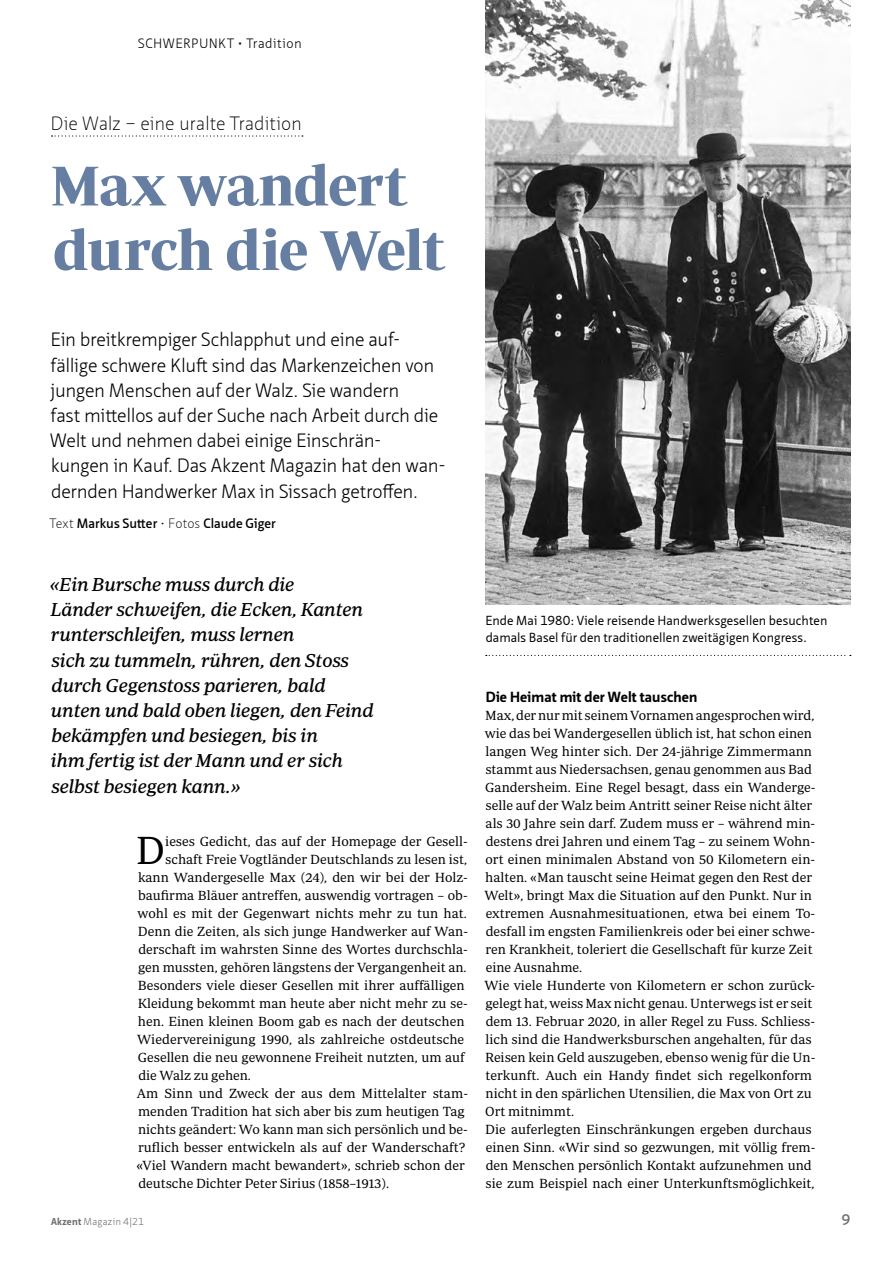
<style>
.page{position:relative;width:893px;height:1263px;background:#fff}
.page>*{position:absolute;margin:0;border:0;box-sizing:border-box;transform-origin:0 0}
.t1{font:700 57px/64.5px "Periodico Display";letter-spacing:-.015em;color:#667ea1}
.t2{font:39.9px "Periodico Text Lg";color:#000}
.t3{font:italic 19.05px/25.2px "Periodico Text";letter-spacing:-.005em;color:#000}
.t4{font:300 18.75px/25.2px "Neue Sans Pro";letter-spacing:-.015em;color:#000}
.t5{font:100 18.75px "Neue Sans Pro";letter-spacing:-.01em;color:#000}
.t6{font:600 15px "Neue Sans Pro";color:#6f7070}
.t7{font:700 14.25px "Neue Sans Pro";letter-spacing:.01em;color:#000}
.t8{font:13.5px/18px "Periodico Text Lg";color:#000}
.t9{font:600 13.2px "Neue Sans Pro";letter-spacing:.005em;color:#000}
.t10{font:300 13.2px "Neue Sans Pro";letter-spacing:.03em;color:#000}
.t11{font:12.75px/17.2px "Neue Sans Pro";letter-spacing:.005em;color:#000}
.t12{font:300 9.75px "Neue Sans Pro";letter-spacing:.02em;color:#6f7070}
.s1{font-weight:100}
.s2{font-weight:700}
</style>
<div class="page">
<svg style="left:52px;top:135px;width:251px;height:2px"></svg>
<img style="left:485px;top:0;width:365px;height:604px">
<svg style="left:486px;top:655px;width:365px;height:1px"></svg>
<p class="t10" style="left:138px;top:35px;width:165px">SCHWERPUNKT • Tradition</p>
<h3 class="t5" style="left:50px;top:111px;width:253px">Die Walz – eine uralte Tradition</h3>
<h1 class="t1" style="left:51px;top:152px;width:397px">Max wandert durch die Welt</h1>
<p class="t4" style="left:50px;top:327px;width:398px">Ein breitkrempiger Schlapphut und eine auf&shy;fällige schwere Kluft sind das Markenzeichen von jungen Menschen auf der Walz. Sie wandern<br>fast mittellos auf der Suche nach Arbeit durch die Welt und nehmen dabei einige Einschrän-<br>kungen in Kauf. Das Akzent Magazin hat den wan&shy;dernden Handwerker Max in Sissach getroffen.</p>
<p class="t9" style="left:49px;top:514px;width:228px"><span class="s1">Text</span> Markus Sutter <span class="s1">• Fotos</span> Claude Giger</p>
<p class="t3" style="left:50px;top:571px;width:325px">«Ein Bursche muss durch die<br>Länder schweifen, die Ecken, Kanten runterschleifen, muss lernen<br>sich zu tummeln, rühren, den Stoss durch Gegenstoss parieren, bald unten und bald oben liegen, den Feind bekämpfen und besiegen, bis in<br>ihm fertig ist der Mann und er sich selbst besiegen kann.»</p>
<h2 class="t2" style="left:136px;top:828px;width:31px">D</h2>
<p class="t8" style="left:165px;top:832px;width:304px">ieses Gedicht, das auf der Homepage der Gesell-</p>
<p class="t8" style="left:165px;top:850px;width:303px">schaft Freie Vogtländer Deutschlands zu lesen ist,</p>
<p class="t8" style="left:138px;top:868px;width:331px">kann Wandergeselle Max (24), den wir bei der Holz-</p>
<p class="t8" style="left:138px;top:886px;width:331px">baufirma Bläuer antreffen, auswendig vortragen – ob-</p>
<p class="t8" style="left:138px;top:904px;width:331px">wohl es mit der Gegenwart nichts mehr zu tun hat.</p>
<p class="t8" style="left:138px;top:922px;width:332px">Denn die Zeiten, als sich junge Handwerker auf Wan-</p>
<p class="t8" style="left:138px;top:940px;width:331px">derschaft im wahrsten Sinne des Wortes durchschla-</p>
<p class="t8" style="left:138px;top:958px;width:330px">gen mussten, gehören längstens der Vergangenheit an.</p>
<p class="t8" style="left:138px;top:976px;width:328px">Besonders viele dieser Gesellen mit ihrer auffälligen</p>
<p class="t8" style="left:138px;top:994px;width:332px">Kleidung bekommt man heute aber nicht mehr zu se-</p>
<p class="t8" style="left:138px;top:1012px;width:328px">hen. Einen kleinen Boom gab es nach der deutschen</p>
<p class="t8" style="left:137px;top:1030px;width:329px">Wiedervereinigung 1990, als zahlreiche ostdeutsche</p>
<p class="t8" style="left:138px;top:1048px;width:328px">Gesellen die neu gewonnene Freiheit nutzten, um auf</p>
<p class="t8" style="left:138px;top:1066px;width:114px">die Walz zu gehen.</p>
<p class="t8" style="left:137px;top:1084px;width:333px">Am Sinn und Zweck der aus dem Mittelalter stam-</p>
<p class="t8" style="left:138px;top:1102px;width:328px">menden Tradition hat sich aber bis zum heutigen Tag</p>
<p class="t8" style="left:138px;top:1120px;width:331px">nichts geändert: Wo kann man sich persönlich und be-</p>
<p class="t8" style="left:138px;top:1138px;width:329px">ruflich besser entwickeln als auf der Wanderschaft?</p>
<p class="t8" style="left:137px;top:1156px;width:330px">«Viel Wandern macht bewandert», schrieb schon der</p>
<p class="t8" style="left:138px;top:1174px;width:252px">deutsche Dichter Peter Sirius (1858–1913).</p>
<p class="t11" style="left:485px;top:611px;width:344px">Ende Mai 1980: Viele reisende Handwerksgesellen besuchten damals Basel für den traditionellen zweitägigen Kongress.</p>
<p class="t7" style="left:486px;top:688px;width:213px">Die Heimat mit der Welt tauschen</p>
<p class="t8" style="left:484px;top:706px;width:333px">Max, der nur mit seinem Vornamen angesprochen wird, wie das bei Wandergesellen üblich ist, hat schon einen langen Weg hinter sich. Der 24-jährige Zimmermann stammt aus Niedersachsen, genau genommen aus Bad Gandersheim. Eine Regel besagt, dass ein Wanderge&shy;selle auf der Walz beim Antritt seiner Reise nicht älter als 30 Jahre sein darf. Zudem muss er – während min&shy;destens drei Jahren und einem Tag – zu seinem Wohn&shy;ort einen minimalen Abstand von 50 Kilometern ein&shy;halten. «Man tauscht seine Heimat gegen den Rest der Welt», bringt Max die Situation auf den Punkt. Nur in extremen Ausnahmesituationen, etwa bei einem To&shy;desfall im engsten Familienkreis oder bei einer schwe&shy;ren Krankheit, toleriert die Gesellschaft für kurze Zeit eine Ausnahme.<br>Wie viele Hunderte von Kilometern er schon zurück&shy;gelegt hat, weiss Max nicht genau. Unterwegs ist er seit dem 13. Februar 2020, in aller Regel zu Fuss. Schliess&shy;lich sind die Handwerksburschen angehalten, für das Reisen kein Geld auszugeben, ebenso wenig für die Un&shy;terkunft. Auch ein Handy findet sich regelkonform nicht in den spärlichen Utensilien, die Max von Ort zu Ort mitnimmt.<br>Die auferlegten Einschränkungen ergeben durchaus einen Sinn. «Wir sind so gezwungen, mit völlig frem&shy;den Menschen persönlich Kontakt aufzunehmen und sie zum Beispiel nach einer Unterkunftsmöglichkeit,</p>
<p class="t12" style="left:51px;top:1215px;width:94px"><span class="s2">Akzent</span> Magazin 4|21</p>
<p class="t6" style="left:841px;top:1210px;width:10px">9</p>
</div>
